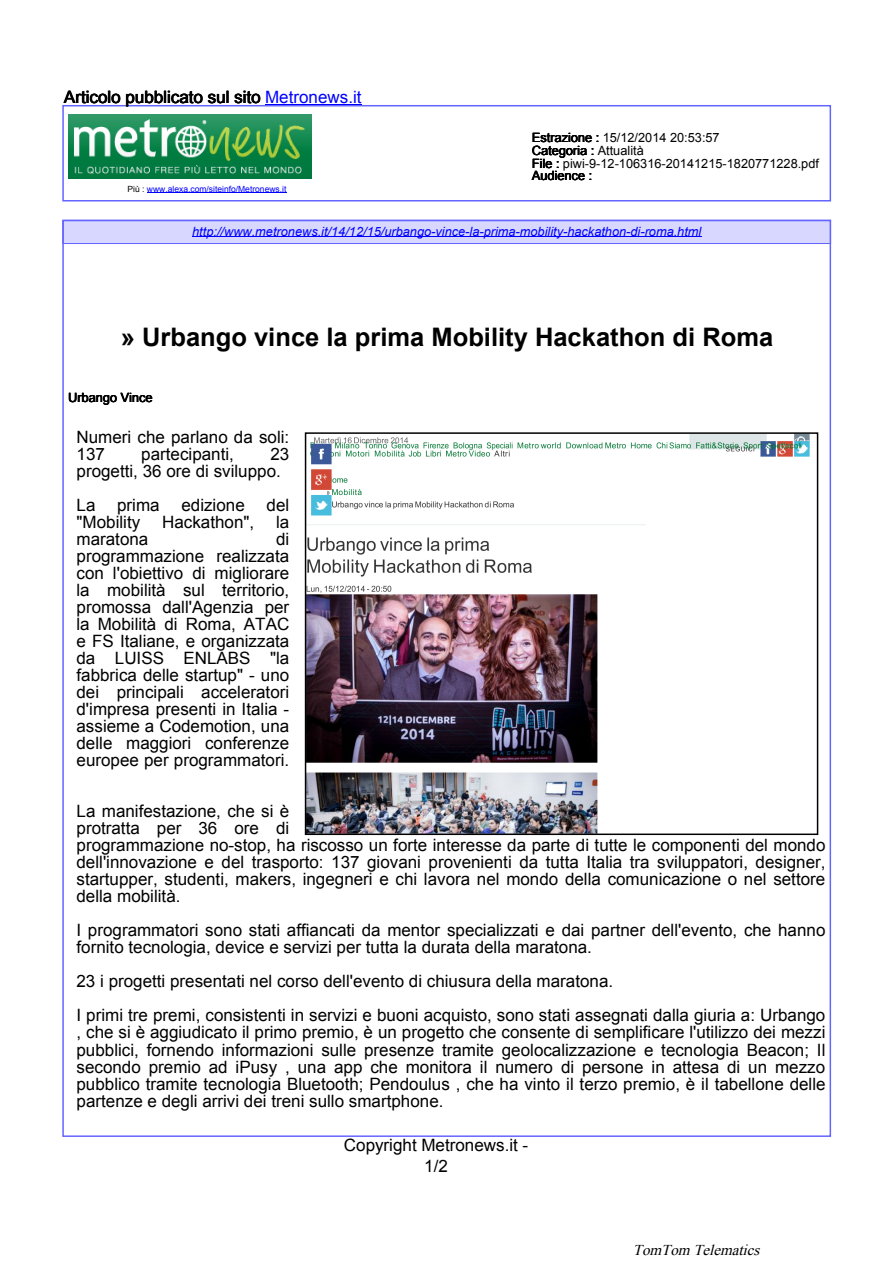
<style>
.page{position:relative;width:893px;height:1263px;background:#fff}
.page>*{position:absolute;margin:0;border:0;box-sizing:border-box;transform-origin:0 0}
.t1{font:700 25.5px "Arial";color:#000}
.t2{font:16.95px/17px "Arial";color:#000}
.t3{font:italic 15px "Times New Roman";color:#000}
.t4{font:12.75px/12.8px "Arial";color:#000}
.t5{font:italic 12.75px "Arial";color:#00f}
.t6{font:8.55px "Arial";color:#00f}
.s1{color:#00f}
.s2{color:#000}
</style>
<div class="page">
<div style="left:62px;top:105px;width:769px;height:97px;border:2px solid #6464ff"></div>
<img style="left:308px;top:435px;width:502px;height:397px">
<div style="left:62px;top:220px;width:769px;height:24px;border:2px solid #6464ff"></div>
<div style="left:64px;top:221px;width:765px;height:22px;background:#d7d7ff"></div>
<div style="left:305px;top:432px;width:513px;height:403px;border:2px solid #000"></div>
<hr style="left:192px;top:237px;width:509px;height:1px;background:#00f">
<img style="left:68px;top:115px;width:243px;height:64px">
<hr style="left:147px;top:193px;width:139px;height:1px;background:#00f">
<hr style="left:265px;top:104px;width:96px;height:1px;background:#00f">
<p class="t2" style="left:64px;top:89px;width:299px">Articolo pubblicato sul sito <span class="s1">Metronews.it</span></p>
<p class="t6" style="left:128px;top:183px;width:160px"><span class="s2">Più :</span> www.alexa.com/siteinfo/Metronews.it</p>
<p class="t4" style="left:531px;top:131px;width:289px">Estrazione : 15/12/2014 20:53:57<br>Categoria : Attualità<br>File : piwi-9-12-106316-20141215-1820771228.pdf<br>Audience :</p>
<p class="t5" style="left:192px;top:223px;width:510px">http://www.metronews.it/14/12/15/urbango-vince-la-prima-mobility-hackathon-di-roma.html</p>
<h1 class="t1" style="left:121px;top:320px;width:654px">» Urbango vince la prima Mobility Hackathon di Roma</h1>
<p class="t4" style="left:68px;top:391px;width:86px">Urbango Vince</p>
<p class="t2" style="left:77px;top:429px;width:214px">Numeri che parlano da soli:<br>137</p>
<p class="t2" style="left:77px;top:446px;width:214px;text-indent:194px">23 progetti, 36 ore di sviluppo.</p>
<p class="t2" style="left:77px;top:497px;width:20px">La</p>
<p class="t2" style="left:117px;top:497px;width:44px">prima</p>
<p class="t2" style="left:181px;top:497px;width:65px">edizione</p>
<p class="t2" style="left:266px;top:497px;width:24px">del</p>
<p class="t2" style="left:77px;top:514px;width:65px">"Mobility</p>
<p class="t2" style="left:162px;top:514px;width:94px">Hackathon",</p>
<p class="t2" style="left:276px;top:514px;width:15px">la</p>
<p class="t2" style="left:77px;top:531px;width:73px">maratona</p>
<p class="t2" style="left:141px;top:446px;width:94px">partecipanti,</p>
<p class="t2" style="left:76px;top:531px;width:214px;text-align:justify;text-indent:199px">di programmazione realizzata con l'obiettivo di migliorare la mobilità sul territorio, promossa dall'Agenzia per la Mobilità di Roma, ATAC e FS Italiane, e organizzata da LUISS ENLABS "la fabbrica delle startup" - uno dei principali acceleratori d'impresa presenti in Italia - assieme a Codemotion, una delle maggiori conferenze europee per programmatori.</p>
<p class="t2" style="left:76px;top:803px;width:750px">La manifestazione, che si è<br>protratta per 36 ore di<br>programmazione no-stop, ha riscosso un forte interesse da parte di tutte le componenti del mondo dell'innovazione e del trasporto: 137 giovani provenienti da tutta Italia tra sviluppatori, designer, startupper, studenti, makers, ingegneri e chi lavora nel mondo della comunicazione o nel settore della mobilità.</p>
<p class="t2" style="left:76px;top:922px;width:750px">I programmatori sono stati affiancati da mentor specializzati e dai partner dell'evento, che hanno fornito tecnologia, device e servizi per tutta la durata della maratona.</p>
<p class="t2" style="left:76px;top:965px;width:750px;line-height:34px">23 i progetti presentati nel corso dell'evento di chiusura della maratona.<br>I primi tre premi, consistenti in servizi e buoni acquisto, sono stati assegnati dalla giuria a: Urbango</p>
<p class="t2" style="left:76px;top:1024px;width:750px;text-align:justify">, che si è aggiudicato il primo premio, è un progetto che consente di semplificare l'utilizzo dei mezzi pubblici, fornendo informazioni sulle presenze tramite geolocalizzazione e tecnologia Beacon; Il secondo premio ad iPusy , una app che monitora il numero di persone in attesa di un mezzo pubblico tramite tecnologia Bluetooth; Pendoulus , che ha vinto il terzo premio, è il tabellone delle partenze e degli arrivi dei treni sullo smartphone.</p>
<p class="t2" style="left:344px;top:1137px;width:186px">Copyright Metronews.it -</p>
<p class="t2" style="left:424px;top:1158px;width:25px">1/2</p>
<p class="t3" style="left:633px;top:1240px;width:133px">TomTom Telematics</p>
</div>
